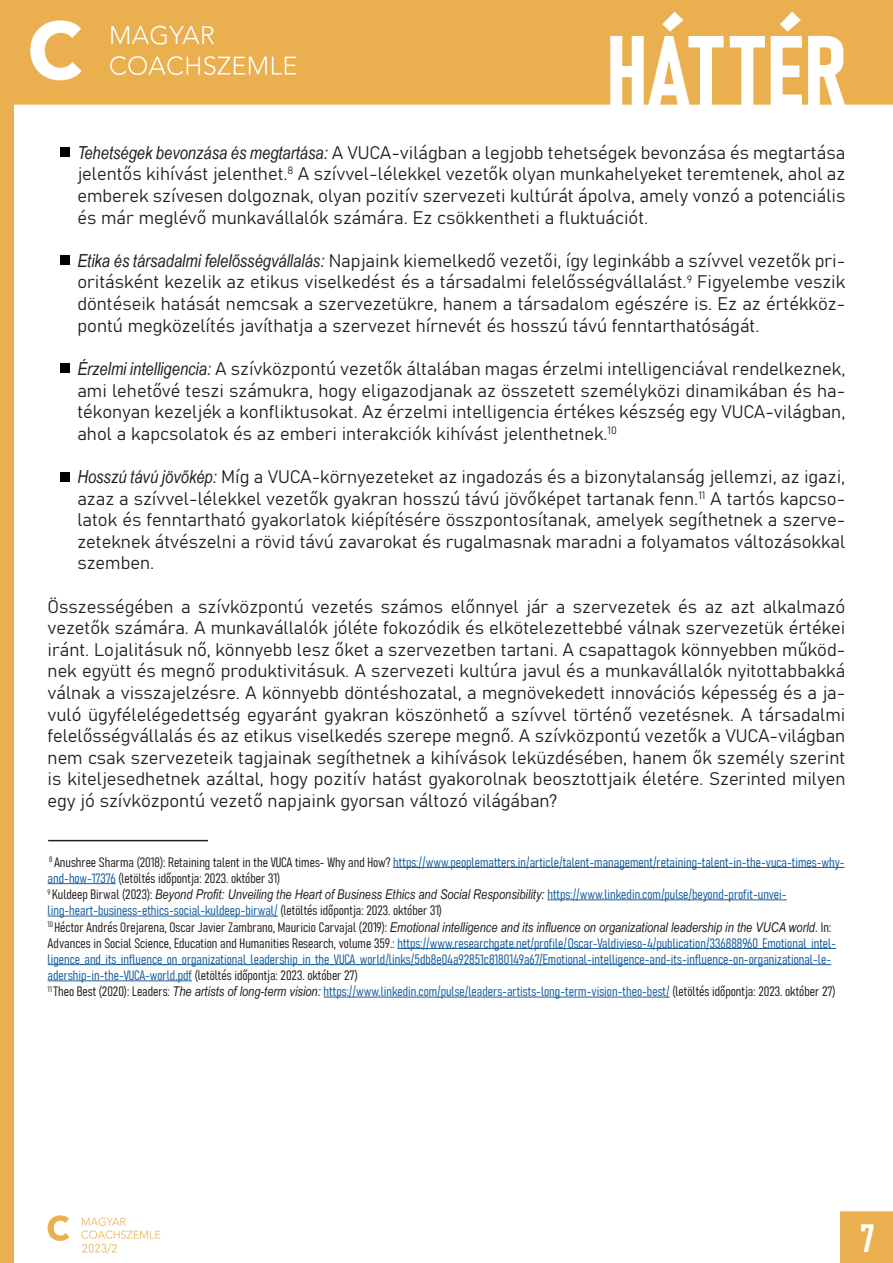
<style>
.page{position:relative;width:893px;height:1263px;background:#fff}
.page>*{position:absolute;margin:0;border:0;box-sizing:border-box;transform-origin:0 0}
.t1{font:99px "Bahnschrift";color:#fff}
.t2{font:39px "Bahnschrift";color:#fff}
.t3{font:18px/21.6px "Bahnschrift";color:#231f20;text-align:justify}
.t4{font:13.5px/16.2px "Bahnschrift";color:#175d9e}
.t5{font:italic 13.5px "Arial Narrow";color:#231f20}
.s1{font-family:"Arial Narrow";font-style:italic}
.s2{color:#231f20}
.s3{font-family:"Bahnschrift";font-style:normal}
.s4{font-family:"Bahnschrift";font-style:normal;color:#175d9e}
.s5{font-family:"Arial Narrow";font-style:italic;color:#231f20}
</style>
<div class="page">
<img style="left:0;top:0;width:893px;height:1263px">
<hr style="left:393px;top:867px;width:452px;height:1px;background:#175d9e">
<hr style="left:48px;top:883px;width:68px;height:1px;background:#175d9e">
<hr style="left:547px;top:899px;width:240px;height:1px;background:#175d9e">
<hr style="left:48px;top:916px;width:230px;height:1px;background:#175d9e">
<hr style="left:397px;top:948px;width:439px;height:1px;background:#175d9e">
<hr style="left:48px;top:964px;width:783px;height:1px;background:#175d9e">
<hr style="left:48px;top:980px;width:144px;height:1px;background:#175d9e">
<hr style="left:324px;top:997px;width:346px;height:1px;background:#175d9e">
<hr style="left:48px;top:840px;width:160px;height:1px;background:#231f20">
<div style="left:60px;top:147px;width:10px;height:9px;background:#000001"></div>
<div style="left:60px;top:256px;width:10px;height:9px;background:#000001"></div>
<div style="left:60px;top:364px;width:10px;height:9px;background:#000001"></div>
<div style="left:60px;top:472px;width:10px;height:9px;background:#000001"></div>
<h1 class="t1" style="left:606px;top:-4px;width:244px">HÁTTÉR</h1>
<p class="t3" style="left:77px;top:140px;width:769px"><span class="s1">Tehetségek bevonzása és megtartása:</span> A VUCA-világban a legjobb tehetségek bevonzása és megtartása jelentős kihívást jelenthet.<sup>8</sup> A szívvel-lélekkel vezetők olyan munkahelyeket teremtenek, ahol az emberek szívesen dolgoznak, olyan pozitív szervezeti kultúrát ápolva, amely vonzó a potenciális és már meglévő munkavállalók számára. Ez csökkentheti a fluktuációt.</p>
<p class="t3" style="left:77px;top:248px;width:769px"><span class="s1">Etika és társadalmi felelősségvállalás:</span> Napjaink kiemelkedő vezetői, így leginkább a szívvel vezetők pri&shy;oritásként kezelik az etikus viselkedést és a társadalmi felelősségvállalást.<sup>9</sup> Figyelembe veszik döntéseik hatását nemcsak a szervezetükre, hanem a társadalom egészére is. Ez az értékköz&shy;pontú megközelítés javíthatja a szervezet hírnevét és hosszú távú fenntarthatóságát.</p>
<p class="t3" style="left:77px;top:356px;width:769px"><span class="s1">Érzelmi intelligencia:</span> A szívközpontú vezetők általában magas érzelmi intelligenciával rendelkeznek, ami lehetővé teszi számukra, hogy eligazodjanak az összetett személyközi dinamikában és ha&shy;tékonyan kezeljék a konfliktusokat. Az érzelmi intelligencia értékes készség egy VUCA-világban, ahol a kapcsolatok és az emberi interakciók kihívást jelenthetnek.<sup>10</sup></p>
<p class="t3" style="left:77px;top:464px;width:769px"><span class="s1">Hosszú távú jövőkép:</span> Míg a VUCA-környezeteket az ingadozás és a bizonytalanság jellemzi, az igazi, azaz a szívvel-lélekkel vezetők gyakran hosszú távú jövőképet tartanak fenn.<sup>11</sup> A tartós kapcso&shy;latok és fenntartható gyakorlatok kiépítésére összpontosítanak, amelyek segíthetnek a szerve&shy;zeteknek átvészelni a rövid távú zavarokat és rugalmasnak maradni a folyamatos változásokkal szemben.</p>
<p class="t3" style="left:48px;top:594px;width:799px">Összességében a szívközpontú vezetés számos előnnyel jár a szervezetek és az azt alkalmazó vezetők számára. A munkavállalók jóléte fokozódik és elkötelezettebbé válnak szervezetük értékei iránt. Lojalitásuk nő, könnyebb lesz őket a szervezetben tartani. A csapattagok könnyebben működ&shy;nek együtt és megnő produktivitásuk. A szervezeti kultúra javul és a munkavállalók nyitottabbakká válnak a visszajelzésre. A könnyebb döntéshozatal, a megnövekedett innovációs képesség és a ja&shy;vuló ügyfélelégedettség egyaránt gyakran köszönhető a szívvel történő vezetésnek. A társadalmi felelősségvállalás és az etikus viselkedés szerepe megnő. A szívközpontú vezetők a VUCA-világban nem csak szervezeteik tagjainak segíthetnek a kihívások leküzdésében, hanem ők személy szerint is kiteljesedhetnek azáltal, hogy pozitív hatást gyakorolnak beosztottjaik életére. Szerinted milyen egy jó szívközpontú vezető napjaink gyorsan változó világában?</p>
<p class="t4" style="left:48px;top:853px;width:798px"><sup>8</sup> <span class="s2">Anushree Sharma (2018): Retaining talent in the VUCA times- Why and How?</span> https://www.peoplematters.in/article/talent-management/retaining-talent-in-the-vuca-times-why&shy;and-how-17376 <span class="s2">(letöltés időpontja: 2023. október 31)</span></p>
<p class="t5" style="left:48px;top:885px;width:741px"><sup>9</sup> <span class="s3">Kuldeep Birwal (2023):</span> Beyond Profit: Unveiling the Heart of Business Ethics and Social Responsibility: <span class="s4">https://www.linkedin.com/pulse/beyond-profit-unvei-</span></p>
<p class="t4" style="left:48px;top:902px;width:396px">ling-heart-business-ethics-social-kuldeep-birwal/ <span class="s2">(letöltés időpontja: 2023. október 31)</span></p>
<p class="t5" style="left:48px;top:917px;width:785px"><sup>10</sup> <span class="s3">Héctor Andrés Orejarena, Oscar Javier Zambrano, Mauricio Carvajal (2019):</span> Emotional intelligence and its influence on organizational leadership in the VUCA world. <span class="s3">In:</span></p>
<p class="t4" style="left:48px;top:934px;width:790px"><span class="s2">Advances in Social Science, Education and Humanities Research, volume 359.:</span> https://www.researchgate.net/profile/Oscar-Valdivieso-4/publication/336888960_Emotional_intel&shy;ligence_and_its_influence_on_organizational_leadership_in_the_VUCA_world/links/5db8e04a92851c8180149a67/Emotional-intelligence-and-its-influence-on-organizational-le&shy;adership-in-the-VUCA-world.pdf <span class="s2">(letöltés időpontja: 2023. október 27)<br></span><sup>11</sup> <span class="s2">Theo Best (2020): Leaders:</span> <span class="s5">The artists of long-term vision:</span> https://www.linkedin.com/pulse/leaders-artists-long-term-vision-theo-best/ <span class="s2">(letöltés időpontja: 2023. október 27)</span></p>
<h2 class="t2" style="left:860px;top:1208px;width:16px">7</h2>
</div>
